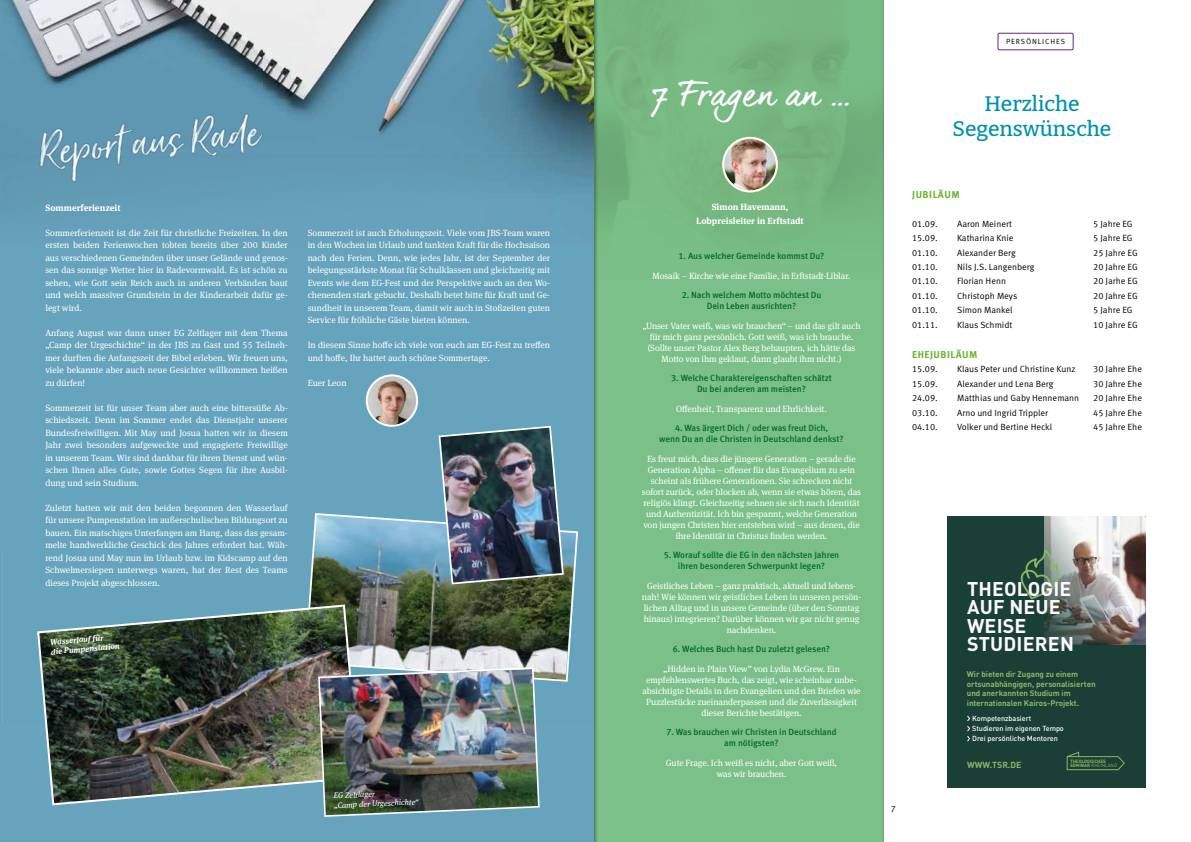
<style>
.page{position:relative;width:1191px;height:842px;background:#fff}
.page>*{position:absolute;margin:0;border:0;box-sizing:border-box;transform-origin:0 0}
.t1{font:34px "dear Joe 6";letter-spacing:-.02em;color:#fff}
.t2{font:500 21px/25px "Bitter";color:#0091af;text-align:center}
.t3{font:700 19.6px/18.5px "DINOT";letter-spacing:.01em;color:#fbfafa}
.t4{font:700 10px "Meta OT";letter-spacing:.05em;color:#69b42e}
.t5{font:9px/12.5px "Meta Serif Pro";letter-spacing:-.01em;color:#fff;text-align:justify}
.t6{font:9px "Meta OT";color:#000}
.t7{font:500 9px/11px "Meta OT";letter-spacing:-.01em;color:#006d2e;text-align:center}
.t8{font:700 9px/14px "Meta Serif Pro";color:#fff;text-align:center}
.t9{font:700 8.7px "DINOT";color:#86b864}
.t10{font:700 8px/9.5px "DINOT";letter-spacing:-.01em;color:#86b864}
.t11{font:italic 8px/9.8px "Meta Serif Pro";color:#fff}
.t12{font:italic 700 8px/9.6px "Meta Serif Pro";color:#fff}
.t13{font:7.5px "Meta OT";letter-spacing:.12em;color:#000}
.t14{font:500 7.3px/10.1px "DINOT";letter-spacing:-.01em;color:#fff}
.t15{font:700 4.7px/4.5px "DINOT";letter-spacing:-.005em;color:#86b864}
.s1{font-weight:400}
</style>
<div class="page">
<div style="left:0;top:0;width:596px;height:842px;background:#000;opacity:.75"></div>
<img style="left:21px;top:105px;width:248px;height:89px">
<img style="left:367px;top:375px;width:50px;height:51px;border-radius:25px">
<div style="left:366px;top:374px;width:52px;height:53px;border:2px solid #fff;border-radius:50%"></div>
<img style="left:304px;top:512px;width:275px;height:154px">
<img style="left:36px;top:603px;width:325px;height:63px">
<img style="left:0;top:666px;width:593px;height:176px">
<img style="left:437px;top:425px;width:128px;height:160px">
<div style="left:593px;top:0;width:290px;height:842px;background:#7ac088"></div>
<img style="left:595px;top:0;width:288px;height:368px">
<svg style="left:723px;top:138px;width:54px;height:53px"></svg>
<img style="left:724px;top:139px;width:52px;height:51px;border-radius:26px">
<div style="left:722px;top:137px;width:56px;height:55px;border:2px solid #fff;border-radius:50%"></div>
<div style="left:946px;top:517px;width:199px;height:271px;background:#1a3f37"></div>
<img style="left:1044px;top:517px;width:101px;height:127px">
<svg style="left:1020px;top:550px;width:40px;height:50px"></svg>
<svg style="left:967px;top:715px;width:3px;height:27px"></svg>
<svg style="left:1066px;top:752px;width:58px;height:18px"></svg>
<div style="left:997px;top:33px;width:76px;height:17px;border:1px solid #662383"></div>
<p class="t8" style="left:45px;top:200px;width:77px">Sommerferienzeit</p>
<p class="t5" style="left:45px;top:226px;width:244px">Sommerferienzeit ist die Zeit für christliche Freizeiten. In den ersten beiden Ferienwochen tobten bereits über 200 Kinder aus verschiedenen Gemeinden über unser Gelände und genos&shy;sen das sonnige Wetter hier in Radevormwald. Es ist schön zu sehen, wie Gott sein Reich auch in anderen Verbänden baut und welch massiver Grundstein in der Kinderarbeit dafür ge&shy;legt wird.</p>
<p class="t5" style="left:45px;top:326px;width:244px">Anfang August war dann unser EG Zeltlager mit dem Thema „Camp der Urgeschichte“ in der JBS zu Gast und 55 Teilneh&shy;mer durften die Anfangszeit der Bibel erleben. Wir freuen uns, viele bekannte aber auch neue Gesichter willkommen heißen zu dürfen!</p>
<p class="t5" style="left:45px;top:401px;width:244px">Sommerzeit ist für unser Team aber auch eine bittersüße Ab&shy;schiedszeit. Denn im Sommer endet das Dienstjahr unserer Bundesfreiwilligen. Mit May und Josua hatten wir in diesem Jahr zwei besonders aufgeweckte und engagierte Freiwillige in unserem Team. Wir sind dankbar für ihren Dienst und wün&shy;schen Ihnen alles Gute, sowie Gottes Segen für ihre Ausbil&shy;dung und sein Studium.</p>
<p class="t5" style="left:45px;top:501px;width:244px">Zuletzt hatten wir mit den beiden begonnen den Wasserlauf für unsere Pumpenstation im außerschulischen Bildungsort zu bauen. Ein matschiges Unterfangen am Hang, dass das gesam&shy;melte handwerkliche Geschick des Jahres erfordert hat. Wäh&shy;rend Josua und May nun im Urlaub bzw. im Kidscamp auf den Schwelmersiepen unterwegs waren, hat der Rest des Teams dieses Projekt abgeschlossen.</p>
<p class="t12" style="left:50px;top:637px;width:70px;rotate:-5deg">Wasserlauf für<br>die Pumpenstation</p>
<p class="t5" style="left:308px;top:226px;width:244px">Sommerzeit ist auch Erholungszeit. Viele vom JBS-Team waren in den Wochen im Urlaub und tankten Kraft für die Hochsaison nach den Ferien. Denn, wie jedes Jahr, ist der September der belegungsstärkste Monat für Schulklassen und gleichzeitig mit Events wie dem EG-Fest und der Perspektive auch an den Wo&shy;chenenden stark gebucht. Deshalb betet bitte für Kraft und Ge&shy;sundheit in unserem Team, damit wir auch in Stoßzeiten guten Service für fröhliche Gäste bieten können.</p>
<p class="t5" style="left:308px;top:338px;width:244px">In diesem Sinne hoffe ich viele von euch am EG-Fest zu treffen und hoffe, Ihr hattet auch schöne Sommertage.</p>
<p class="t5" style="left:308px;top:376px;width:41px">Euer Leon</p>
<p class="t11" style="left:333px;top:791px;width:86px;rotate:-3deg">EG Zeltlager<br>„Camp der Urgeschichte“</p>
<h1 class="t1" style="left:651px;top:74px;width:200px">7 Fragen an ...</h1>
<p class="t8" style="left:696px;top:199px;width:109px">Simon Havemann,<br>Lobpreisleiter in Erftstadt</p>
<p class="t7" style="left:678px;top:251px;width:147px">1. Aus welcher Gemeinde kommst Du?</p>
<p class="t5" style="left:652px;top:269px;width:199px">Mosaik – Kirche wie eine Familie, in Erftstadt-Liblar.</p>
<p class="t7" style="left:681px;top:290px;width:141px">2. Nach welchem Motto möchtest Du<br>Dein Leben ausrichten?</p>
<p class="t5" style="left:642px;top:319px;width:220px;line-height:11px;text-align:center">„Unser Vater weiß, was wir brauchen“ – und das gilt auch für mich ganz persönlich. Gott weiß, was ich brauche. (Sollte unser Pastor Alex Berg behaupten, ich hätte das Motto von ihm geklaut, dann glaubt ihm nicht.)</p>
<p class="t7" style="left:671px;top:373px;width:162px">3. Welche Charaktereigenschaften schätzt<br>Du bei anderen am meisten?</p>
<p class="t5" style="left:676px;top:402px;width:152px">Offenheit, Transparenz und Ehrlichkeit.</p>
<p class="t7" style="left:659px;top:423px;width:186px">4. Was ärgert Dich / oder was freut Dich,<br>wenn Du an die Christen in Deutschland denkst?</p>
<p class="t5" style="left:642px;top:452px;width:221px;line-height:11px;text-align:center">Es freut mich, dass die jüngere Generation – gerade die Generation Alpha – offener für das Evangelium zu sein scheint als frühere Generationen. Sie schrecken nicht sofort zurück, oder blocken ab, wenn sie etwas hören, das religiös klingt. Gleichzeitig sehnen sie sich nach Identität und Authentizität. Ich bin gespannt, welche Generation von jungen Christen hier entstehen wird – aus denen, die ihre Identität in Christus finden werden.</p>
<p class="t7" style="left:664px;top:550px;width:177px">5. Worauf sollte die EG in den nächsten Jahren ihren besonderen Schwerpunkt legen?</p>
<p class="t5" style="left:642px;top:579px;width:221px;line-height:11px;text-align:center">Geistliches Leben – ganz praktisch, aktuell und lebens&shy;nah! Wie können wir geistliches Leben in unseren persön&shy;lichen Alltag und in unsere Gemeinde (über den Sonntag hinaus) integrieren? Darüber können wir gar nicht genug nachdenken.</p>
<p class="t7" style="left:673px;top:644px;width:159px">6. Welches Buch hast Du zuletzt gelesen?</p>
<p class="t5" style="left:642px;top:662px;width:220px;line-height:11px;text-align:center">„Hidden in Plain View” von Lydia McGrew. Ein empfehlenswertes Buch, das zeigt, wie scheinbar unbe&shy;absichtigte Details in den Evangelien und den Briefen wie Puzzlestücke zueinanderpassen und die Zuverlässigkeit dieser Berichte bestätigen.</p>
<p class="t7" style="left:666px;top:727px;width:172px">7. Was brauchen wir Christen in Deutschland am nötigsten?</p>
<p class="t5" style="left:666px;top:756px;width:173px;line-height:11px;text-align:center">Gute Frage. Ich weiß es nicht, aber Gott weiß, was wir brauchen.</p>
<p class="t13" style="left:1006px;top:37px;width:61px">PERSÖNLICHES</p>
<h2 class="t2" style="left:952px;top:90px;width:160px">Herzliche<br>Segenswünsche</h2>
<p class="t4" style="left:912px;top:188px;width:49px">JUBILÄUM</p>
<p class="t6" style="left:912px;top:218px;width:27px">01.09.</p>
<p class="t6" style="left:957px;top:218px;width:56px">Aaron Meinert</p>
<p class="t6" style="left:1093px;top:218px;width:41px">5 Jahre EG</p>
<p class="t6" style="left:912px;top:233px;width:27px">15.09.</p>
<p class="t6" style="left:957px;top:233px;width:58px">Katharina Knie</p>
<p class="t6" style="left:1093px;top:233px;width:41px">5 Jahre EG</p>
<p class="t6" style="left:912px;top:247px;width:27px">01.10.</p>
<p class="t6" style="left:957px;top:247px;width:60px">Alexander Berg</p>
<p class="t6" style="left:1093px;top:247px;width:46px">25 Jahre EG</p>
<p class="t6" style="left:912px;top:261px;width:27px">01.10.</p>
<p class="t6" style="left:957px;top:261px;width:79px">Nils J.S. Langenberg</p>
<p class="t6" style="left:1093px;top:261px;width:46px">20 Jahre EG</p>
<p class="t6" style="left:912px;top:276px;width:27px">01.10.</p>
<p class="t6" style="left:957px;top:276px;width:50px">Florian Henn</p>
<p class="t6" style="left:1093px;top:276px;width:46px">20 Jarhe EG</p>
<p class="t6" style="left:912px;top:290px;width:27px">01.10.</p>
<p class="t6" style="left:957px;top:290px;width:62px">Christoph Meys</p>
<p class="t6" style="left:1093px;top:290px;width:46px">20 Jahre EG</p>
<p class="t6" style="left:912px;top:305px;width:27px">01.10.</p>
<p class="t6" style="left:957px;top:305px;width:57px">Simon Mankel</p>
<p class="t6" style="left:1093px;top:305px;width:41px">5 Jahre EG</p>
<p class="t6" style="left:912px;top:319px;width:27px">01.11.</p>
<p class="t6" style="left:957px;top:319px;width:57px">Klaus Schmidt</p>
<p class="t6" style="left:1093px;top:319px;width:46px">10 Jahre EG</p>
<p class="t4" style="left:912px;top:348px;width:67px">EHEJUBILÄUM</p>
<p class="t6" style="left:912px;top:364px;width:27px">15.09.</p>
<p class="t6" style="left:957px;top:364px;width:120px">Klaus Peter und Christine Kunz</p>
<p class="t6" style="left:1093px;top:364px;width:50px">30 Jahre Ehe</p>
<p class="t6" style="left:912px;top:378px;width:27px">15.09.</p>
<p class="t6" style="left:957px;top:378px;width:98px">Alexander und Lena Berg</p>
<p class="t6" style="left:1093px;top:378px;width:50px">30 Jahre Ehe</p>
<p class="t6" style="left:912px;top:393px;width:27px">24.09.</p>
<p class="t6" style="left:957px;top:393px;width:124px">Matthias und Gaby Hennemann</p>
<p class="t6" style="left:1093px;top:393px;width:50px">20 Jahre Ehe</p>
<p class="t6" style="left:912px;top:407px;width:27px">03.10.</p>
<p class="t6" style="left:957px;top:407px;width:93px">Arno und Ingrid Trippler</p>
<p class="t6" style="left:1093px;top:407px;width:50px">45 Jahre Ehe</p>
<p class="t6" style="left:912px;top:421px;width:27px">04.10.</p>
<p class="t6" style="left:957px;top:421px;width:96px">Volker und Bertine Heckl</p>
<p class="t6" style="left:1093px;top:421px;width:50px">45 Jahre Ehe</p>
<p class="t6" style="left:890px;top:804px;width:7px">7</p>
<h3 class="t3" style="left:967px;top:579px;width:108px">THEOLOGIE<br>AUF NEUE<br>WEISE<br>STUDIEREN</h3>
<p class="t10" style="left:967px;top:669px;width:130px">Wir bieten dir Zugang zu einem ortsunabhängigen, personalisierten und anerkannten Studium im internationalen Kairos-Projekt.</p>
<p class="t14" style="left:972px;top:713px;width:93px">Kompetenzbasiert<br>Studieren im eigenen Tempo<br>Drei persönliche Mentoren</p>
<p class="t15" style="left:1070px;top:758px;width:49px">THEOLOGISCHES<br>SEMINAR <span class="s1">RHEINLAND</span></p>
<p class="t9" style="left:967px;top:759px;width:56px">WWW.TSR.DE</p>
</div>
